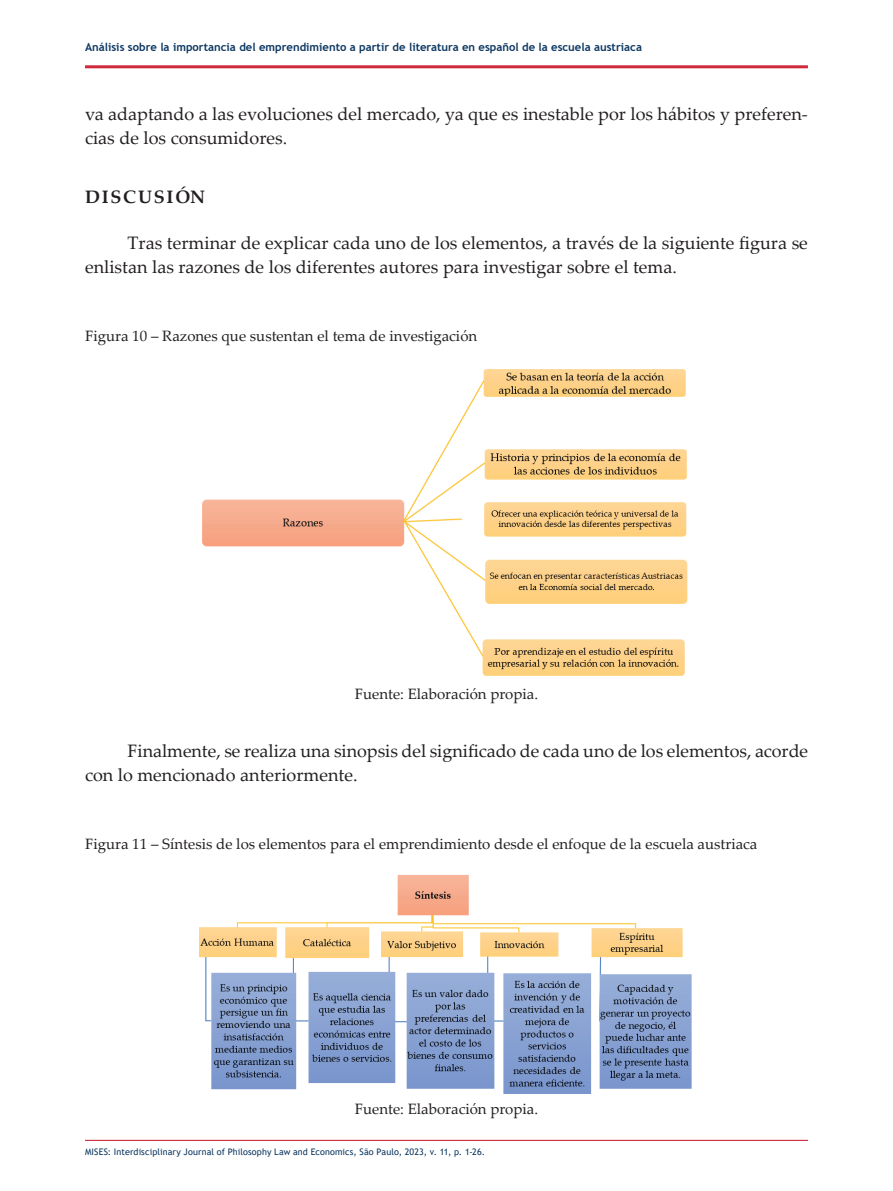
<style>
.page{position:relative;width:893px;height:1191px;background:#fff}
.page>*{position:absolute;margin:0;border:0;box-sizing:border-box;transform-origin:0 0}
.t1{font:18px/24px "Palatino Linotype";color:#231f20}
.t2{font:700 18px "Palatino Linotype";letter-spacing:.1em;color:#231f20}
.t3{font:15px "Palatino Linotype";color:#231f20}
.t4{font:700 11.25px "Trebuchet MS";color:#0c3761}
.t5{font:9px "Trebuchet MS";letter-spacing:.01em;color:#0c3761}
</style>
<div class="page">
<hr style="left:85px;top:65px;width:723px;height:3px;background:#ce2a3c">
<hr style="left:85px;top:1139px;width:723px;height:2px;background:#ce2a3c">
<img style="left:202px;top:368px;width:486px;height:308px">
<img style="left:200px;top:875px;width:492px;height:218px">
<p class="t4" style="left:85px;top:40px;width:558px">Análisis sobre la importancia del emprendimiento a partir de literatura en español de la escuela austriaca</p>
<p class="t1" style="left:85px;top:101px;width:724px">va adaptando a las evoluciones del mercado, ya que es inestable por los hábitos y preferen&shy;cias de los consumidores.</p>
<p class="t2" style="left:85px;top:184px;width:122px">DISCUSIÓN</p>
<p class="t1" style="left:85px;top:230px;width:724px;text-indent:43px">Tras terminar de explicar cada uno de los elementos, a través de la siguiente figura se enlistan las razones de los diferentes autores para investigar sobre el tema.</p>
<p class="t3" style="left:85px;top:325px;width:394px">Figura 10 – Razones que sustentan el tema de investigación</p>
<p class="t3" style="left:355px;top:683px;width:185px">Fuente: Elaboración propia.</p>
<p class="t1" style="left:85px;top:738px;width:725px;text-indent:43px">Finalmente, se realiza una sinopsis del significado de cada uno de los elementos, acorde con lo mencionado anteriormente.</p>
<p class="t3" style="left:85px;top:832px;width:674px">Figura 11 – Síntesis de los elementos para el emprendimiento desde el enfoque de la escuela austriaca</p>
<p class="t3" style="left:355px;top:1098px;width:185px">Fuente: Elaboración propia.</p>
<p class="t5" style="left:85px;top:1146px;width:401px">MISES: Interdisciplinary Journal of Philosophy Law and Economics, São Paulo, 2023, v. 11, p. 1-26.</p>
</div>
